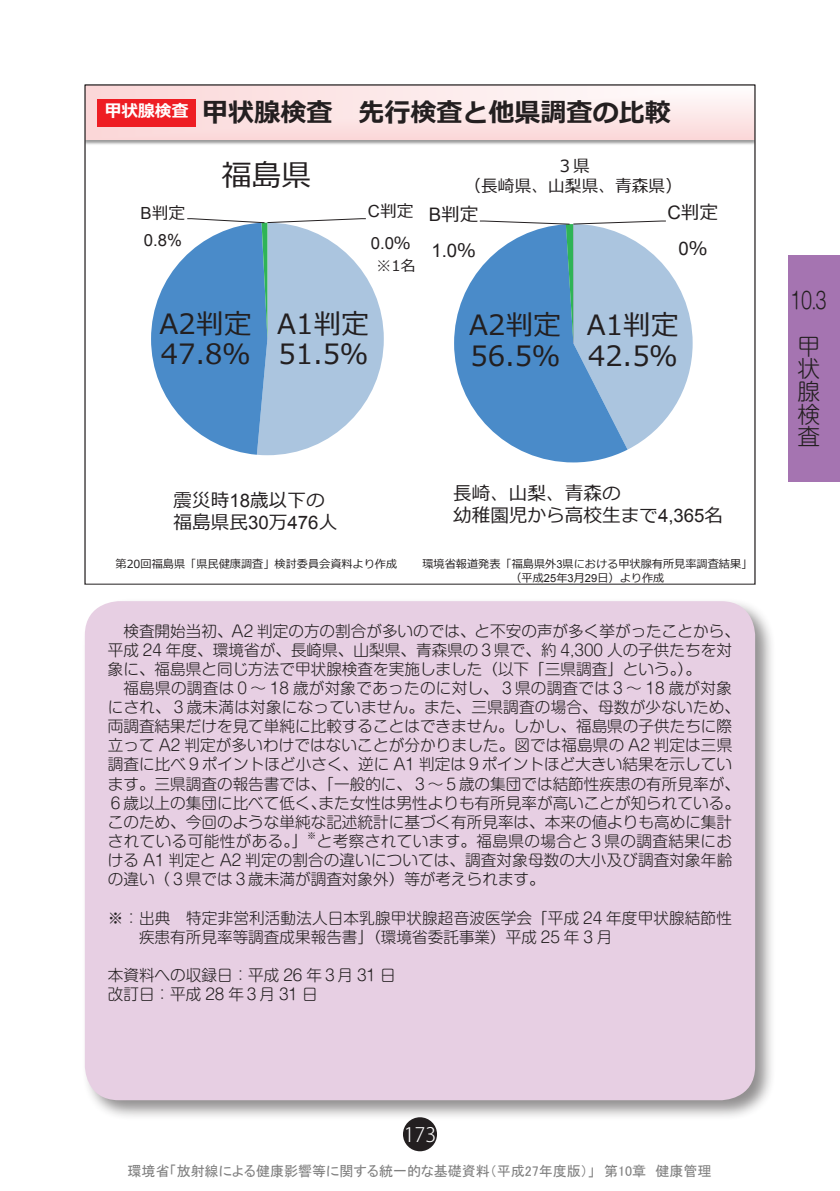
<style>
.page{position:relative;width:840px;height:1191px;background:#fff}
.page>*{position:absolute;margin:0;border:0;box-sizing:border-box;transform-origin:0 0}
.t1{font:29.8px "Meiryo";color:#231f20}
.t2{font:27.8px/30.2px "Meiryo";color:#231f20}
.t3{font:700 26px "Meiryo";color:#231f20}
.t4{font:300 22.6px/45.4px "Shin M Go Pro";color:#231f20;scale:.8 1}
.t5{font:300 22.6px/22.6px "Shin M Go Pro";color:#231f20;text-align:justify}
.t6{font:300 19.8px "Koz Go Pro";color:#fff}
.t7{font:18.6px/22.4px "Meiryo";color:#231f20}
.t8{font:18.6px "Arial";color:#231f20}
.t9{font:16.8px/20px "Meiryo";color:#231f20;text-align:center}
.t10{font:16.8px "Arial";color:#231f20}
.t11{font:300 15.6px/19.2px "Shin M Go Pro";color:#231f20}
.t12{font:300 15.6px "Shin M Go Pro";letter-spacing:.025em;color:#231f20}
.t13{font:14.8px "Meiryo";color:#231f20}
.t14{font:14px "MS P Gothic";color:#808080}
.t15{font:11.2px/13.4px "Meiryo";color:#231f20;text-align:center}
.t16{font:300 9px "Shin M Go Pro";color:#231f20}
.s1{font-family:"Arial"}
.s2{font-family:"Meiryo"}
</style>
<div class="page">
<div style="left:81px;top:597px;width:694px;height:524px;background:#231f20;opacity:.5"></div>
<div style="left:85px;top:601px;width:669px;height:499px;background:#e7cfe3;border-radius:34px"></div>
<div style="left:788px;top:255px;width:51px;height:227px;background:#a574b1"></div>
<div style="left:403px;top:1117px;width:34px;height:34px;background:#231f20;border-radius:50%"></div>
<svg style="left:87px;top:87px;width:665px;height:52px;fill:#fce3e4"></svg>
<svg style="left:151px;top:218px;width:232px;height:237px"></svg>
<svg style="left:454px;top:270px;width:173px;height:192px;fill:#508fca"></svg>
<svg style="left:479px;top:220px;width:213px;height:229px;background:#8ab2d7"></svg>
<div style="left:97px;top:100px;width:98px;height:27px;background:#ee1d23"></div>
<h3 class="t3" style="left:105px;top:94px;width:567px"><sup>甲状腺検査</sup> 甲状腺検査 先行検査と他県調査の比較</h3>
<p class="t9" style="left:140px;top:203px;width:46px"><span class="s1">B</span>判定</p>
<p class="t10" style="left:144px;top:229px;width:40px">0.8%</p>
<h1 class="t1" style="left:222px;top:155px;width:91px">福島県</h1>
<p class="t9" style="left:368px;top:201px;width:47px"><span class="s1">C</span>判定</p>
<p class="t10" style="left:370px;top:232px;width:41px">0.0<span class="s2">％</span></p>
<p class="t13" style="left:376px;top:255px;width:40px">※1名</p>
<p class="t9" style="left:464px;top:157px;width:219px">３県<br>（長崎県、山梨県、青森県）</p>
<p class="t7" style="left:428px;top:204px;width:51px"><span class="s1">B</span>判定</p>
<p class="t8" style="left:431px;top:239px;width:46px">1.0<span class="s2">％</span></p>
<p class="t7" style="left:667px;top:202px;width:52px"><span class="s1">C</span>判定</p>
<p class="t8" style="left:678px;top:236px;width:30px">0<span class="s2">％</span></p>
<h2 class="t2" style="left:159px;top:310px;width:93px">A2判定<br>47.8％</h2>
<h2 class="t2" style="left:277px;top:310px;width:93px">A1判定<br>51.5％</h2>
<h2 class="t2" style="left:469px;top:312px;width:93px">A2判定<br>56.5％</h2>
<h2 class="t2" style="left:586px;top:312px;width:93px">A1判定<br>42.5％</h2>
<p class="t7" style="left:173px;top:490px;width:165px">震災時<span class="s1">18</span>歳以下の福島県民<span class="s1">30</span>万<span class="s1">476</span>人</p>
<p class="t7" style="left:453px;top:483px;width:271px">長崎、山梨、青森の<br>幼稚園児から高校生まで<span class="s1">4,365</span>名</p>
<p class="t15" style="left:422px;top:558px;width:331px">環境省報道発表「福島県外<span class="s1">3</span>県における甲状腺有所見率調査結果」（平成<span class="s1">25</span>年<span class="s1">3</span>月<span class="s1">29</span>日）より作成</p>
<p class="t15" style="left:115px;top:558px;width:283px">第20回福島県「県民健康調査」検討委員会資料より作成</p>
<p class="t11" style="left:123px;top:619px;width:617px">検査開始当初、A2 判定の方の割合が多いのでは、と不安の声が多く挙がったことから、</p>
<p class="t11" style="left:108px;top:638px;width:625px">平成 24 年度、環境省が、長崎県、山梨県、青森県の３県で、約 4,300 人の子供たちを対</p>
<p class="t11" style="left:108px;top:657px;width:594px">象に、福島県と同じ方法で甲状腺検査を実施しました（以下「三県調査」という。）。</p>
<p class="t11" style="left:123px;top:676px;width:609px">福島県の調査は０～ 18 歳が対象であったのに対し、３県の調査では３～ 18 歳が対象</p>
<p class="t11" style="left:108px;top:695px;width:633px">にされ、３歳未満は対象になっていません。また、三県調査の場合、母数が少ないため、</p>
<p class="t11" style="left:108px;top:715px;width:625px">両調査結果だけを見て単純に比較することはできません。しかし、福島県の子供たちに際</p>
<p class="t11" style="left:108px;top:734px;width:625px">立って A2 判定が多いわけではないことが分かりました。図では福島県の A2 判定は三県</p>
<p class="t11" style="left:108px;top:753px;width:625px">調査に比べ９ポイントほど小さく、逆に A1 判定は９ポイントほど大きい結果を示してい</p>
<p class="t11" style="left:108px;top:772px;width:633px">ます。三県調査の報告書では、「一般的に、３～５歳の集団では結節性疾患の有所見率が、</p>
<p class="t11" style="left:108px;top:791px;width:633px">６歳以上の集団に比べて低く、また女性は男性よりも有所見率が高いことが知られている。</p>
<p class="t11" style="left:108px;top:810px;width:625px">このため、今回のような単純な記述統計に基づく有所見率は、本来の値よりも高めに集計</p>
<p class="t12" style="left:108px;top:828px;width:200px">されている可能性がある。」</p>
<p class="t16" style="left:307px;top:828px;width:11px">※</p>
<p class="t11" style="left:108px;top:829px;width:625px;text-align:justify;text-indent:209px">と考察されています。福島県の場合と３県の調査結果における A1 判定と A2 判定の割合の違いについては、調査対象母数の大小及び調査対象年齢の違い（３県では３歳未満が調査対象外）等が考えられます。</p>
<p class="t11" style="left:139px;top:906px;width:594px;text-indent:-31px">※：出典　特定非営利活動法人日本乳腺甲状腺超音波医学会「平成 24 年度甲状腺結節性疾患有所見率等調査成果報告書」（環境省委託事業）平成 25 年 3 月</p>
<p class="t11" style="left:108px;top:963px;width:289px">本資料への収録日：平成 26 年３月 31 日改訂日：平成 28 年３月 31 日</p>
<p class="t4" style="left:790px;top:275px;width:46px">10.3甲</p>
<p class="t5" style="left:797px;top:355px;width:23px">状腺検査</p>
<p class="t6" style="left:403px;top:1121px;width:34px">173</p>
<p class="t14" style="left:127px;top:1164px;width:585px">環境省「放射線による健康影響等に関する統一的な基礎資料（平成27年度版）」 第10章 健康管理</p>
</div>
